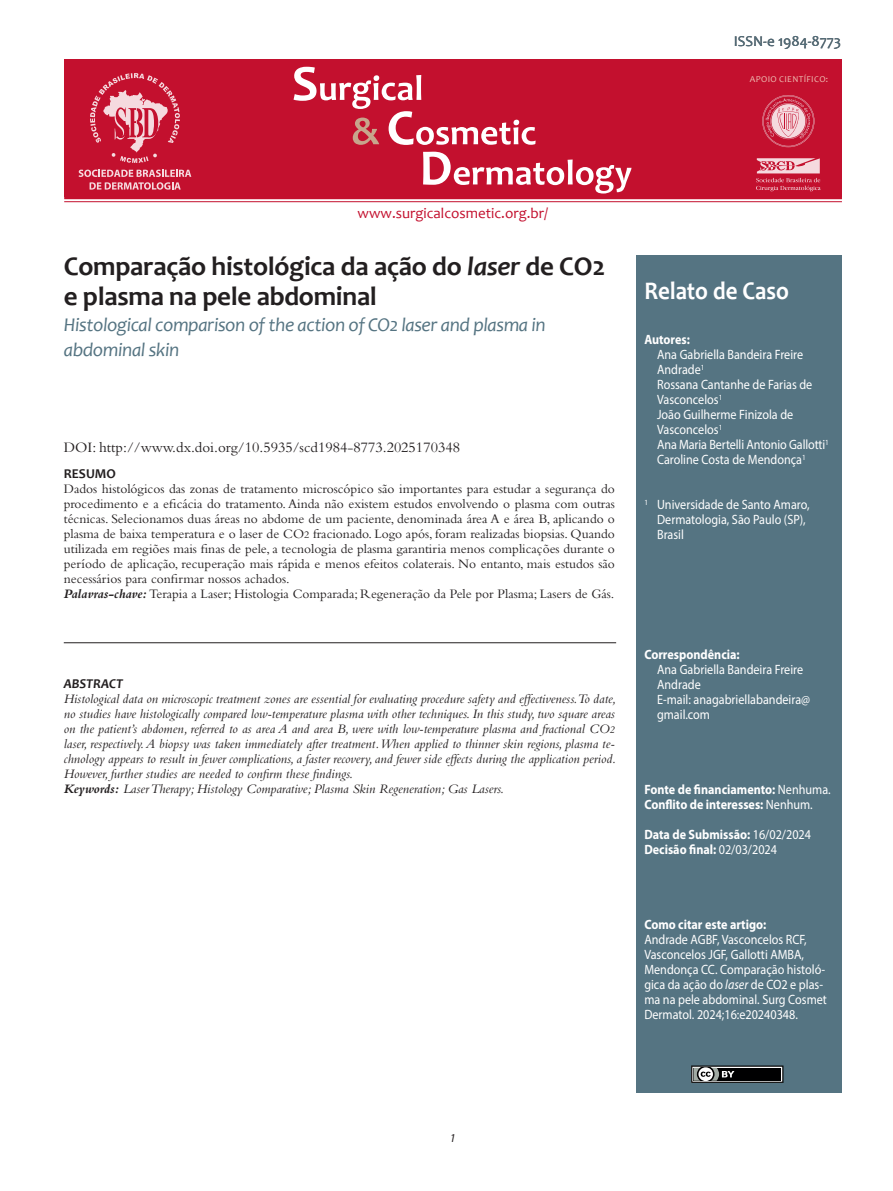
<style>
.page{position:relative;width:893px;height:1191px;background:#fff}
.page>*{position:absolute;margin:0;border:0;box-sizing:border-box;transform-origin:0 0}
.t1{font:700 27px/30px "Candara";letter-spacing:-.01em;color:#231f20}
.t2{font:700 25.5px "Candara";color:#fff;scale:.9 1}
.t3{font:italic 19.5px/25.5px "Candara";letter-spacing:-.02em;color:#557482}
.t4{font:15px "Bembo Std";color:#231f20}
.t5{font:15px "Candara";color:#c3102e}
.t6{font:15px "Candara";color:#557482}
.t7{font:13.5px/15px "Bembo Std";color:#231f20;text-align:justify}
.t8{font:italic 13.5px/15px "Bembo Std";color:#231f20;text-align:justify}
.t9{font:13.5px/15px "Myriad Pro";color:#fff;scale:.9 1}
.t10{font:700 13.5px "Myriad Pro";color:#fff;scale:.9 1}
.t11{font:italic 700 13.5px "Candara";color:#231f20}
.t12{font:700 13.5px "Candara";color:#231f20}
.t13{font:italic 12px "Myriad Pro";color:#231f20}
.t14{font:9px "Candara";letter-spacing:.04em;color:#efc0b4}
.s1{font-style:italic}
.s2{font-size:10.5px}
.s3{font-weight:700;font-style:italic}
.s4{font-weight:700}
.s5{font-weight:400}
</style>
<div class="page">
<hr style="left:64px;top:196px;width:778px;height:3px;background:#c3102e">
<hr style="left:64px;top:201px;width:778px;height:1px;background:#c3102e">
<div style="left:64px;top:60px;width:778px;height:137px;background:#c3102e"></div>
<svg style="left:294px;top:67px;width:242px;height:78px"></svg>
<svg style="left:423px;top:152px;width:208px;height:41px"></svg>
<svg style="left:90px;top:73px;width:90px;height:90px"></svg>
<svg style="left:79px;top:170px;width:112px;height:20px"></svg>
<svg style="left:756px;top:158px;width:65px;height:33px"></svg>
<svg style="left:762px;top:95px;width:52px;height:52px"></svg>
<div style="left:636px;top:255px;width:206px;height:838px;background:#557482"></div>
<svg style="left:691px;top:1065px;width:92px;height:17px;background:#494b4c"></svg>
<hr style="left:64px;top:642px;width:552px;height:1px;background:#231f20">
<p class="t6" style="left:734px;top:32px;width:109px">ISSN-e 1984-8773</p>
<p class="t14" style="left:750px;top:74px;width:80px">APOIO CIENTÍFICO:</p>
<p class="t5" style="left:357px;top:204px;width:192px">www.surgicalcosmetic.org.br/</p>
<p class="t1" style="left:64px;top:251px;width:543px">Comparação histológica da ação do <span class="s1">laser</span> de CO2 e plasma na pele abdominal</p>
<p class="t3" style="left:64px;top:312px;width:483px">Histological comparison of the action of CO2 laser and plasma in abdominal skin</p>
<p class="t4" style="left:64px;top:439px;width:398px">DOI: http://www.dx.doi.org/10.5935/scd1984-8773.2025170348</p>
<p class="t12" style="left:64px;top:465px;width:54px">RESUMO</p>
<p class="t7" style="left:64px;top:481px;width:553px">Dados histológicos das zonas de tratamento microscópico são importantes para estudar a segurança do procedimento e a eficácia do tratamento. Ainda não existem estudos envolvendo o plasma com outras técnicas. Selecionamos duas áreas no abdome de um paciente, denominada área A e área B, aplicando o plasma de baixa temperatura e o laser de CO<span class="s2">2</span> fracionado. Logo após, foram realizadas biopsias. Quando utilizada em regiões mais finas de pele, a tecnologia de plasma garantiria menos complicações durante o período de aplicação, recuperação mais rápida e menos efeitos colaterais. No entanto, mais estudos são necessários para confirmar nossos achados.</p>
<p class="t7" style="left:64px;top:586px;width:552px"><span class="s3">Palavras-chave:</span> Terapia a Laser; Histologia Comparada; Regeneração da Pele por Plasma; Lasers de Gás.</p>
<p class="t11" style="left:64px;top:675px;width:61px">ABSTRACT</p>
<p class="t8" style="left:64px;top:691px;width:554px">Histological data on microscopic treatment zones are essential for evaluating procedure safety and effectiveness. To date, no studies have histologically compared low-temperature plasma with other techniques. In this study, two square areas on the patient’s abdomen, referred to as area A and area B, were with low-temperature plasma and fractional CO<span class="s2">2 </span>laser, respectively. A biopsy was taken immediately after treatment. When applied to thinner skin regions, plasma te&shy;chnology appears to result in fewer complications, a faster recovery, and fewer side effects during the application period.<br>However, further studies are needed to confirm these findings.</p>
<p class="t8" style="left:64px;top:781px;width:442px"><span class="s4">Keywords:</span> Laser Therapy; Histology Comparative; Plasma Skin Regeneration; Gas Lasers.</p>
<p class="t2" style="left:644px;top:275px;width:162px">Relato de Caso</p>
<p class="t10" style="left:644px;top:332px;width:52px">Autores:</p>
<p class="t9" style="left:657px;top:347px;width:164px">Ana Gabriella Bandeira Freire<br>Andrade<sup>1</sup></p>
<p class="t9" style="left:657px;top:377px;width:174px">Rossana Cantanhe de Farias de<br>Vasconcelos<sup>1</sup></p>
<p class="t9" style="left:657px;top:407px;width:153px">João Guilherme Finizola de<br>Vasconcelos<sup>1</sup></p>
<p class="t9" style="left:657px;top:437px;width:192px">Ana Maria Bertelli Antonio Gallotti<sup>1</sup></p>
<p class="t9" style="left:657px;top:452px;width:167px">Caroline Costa de Mendonça<sup>1</sup></p>
<p class="t9" style="left:657px;top:497px;width:171px;text-indent:-13px"><sup>1</sup> Universidade de Santo Amaro,<br>Dermatologia, São Paulo (SP),<br>Brasil</p>
<p class="t10" style="left:644px;top:647px;width:107px">Correspondência:</p>
<p class="t9" style="left:657px;top:662px;width:164px">Ana Gabriella Bandeira Freire<br>Andrade</p>
<p class="t9" style="left:657px;top:692px;width:172px">E-mail: anagabriellabandeira@ gmail.com</p>
<p class="t10" style="left:644px;top:782px;width:209px">Fonte de financiamento: <span class="s5">Nenhuma.</span></p>
<p class="t10" style="left:644px;top:797px;width:189px">Conflito de interesses: <span class="s5">Nenhum.</span></p>
<p class="t10" style="left:644px;top:827px;width:187px">Data de Submissão: <span class="s5">16/02/2024</span></p>
<p class="t10" style="left:644px;top:842px;width:149px">Decisão final: <span class="s5">02/03/2024</span></p>
<p class="t10" style="left:644px;top:917px;width:137px">Como citar este artigo:</p>
<p class="t9" style="left:644px;top:932px;width:182px">Andrade AGBF, Vasconcelos RCF,<br>Vasconcelos JGF, Gallotti AMBA,</p>
<p class="t9" style="left:644px;top:962px;width:204px">Mendonça CC. Comparação histoló&shy;gica da ação do <span class="s1">laser</span> de CO2 e plas&shy;ma na pele abdominal. Surg Cosmet Dermatol. 2024;16:e20240348.</p>
<p class="t13" style="left:450px;top:1130px;width:7px">1</p>
</div>
